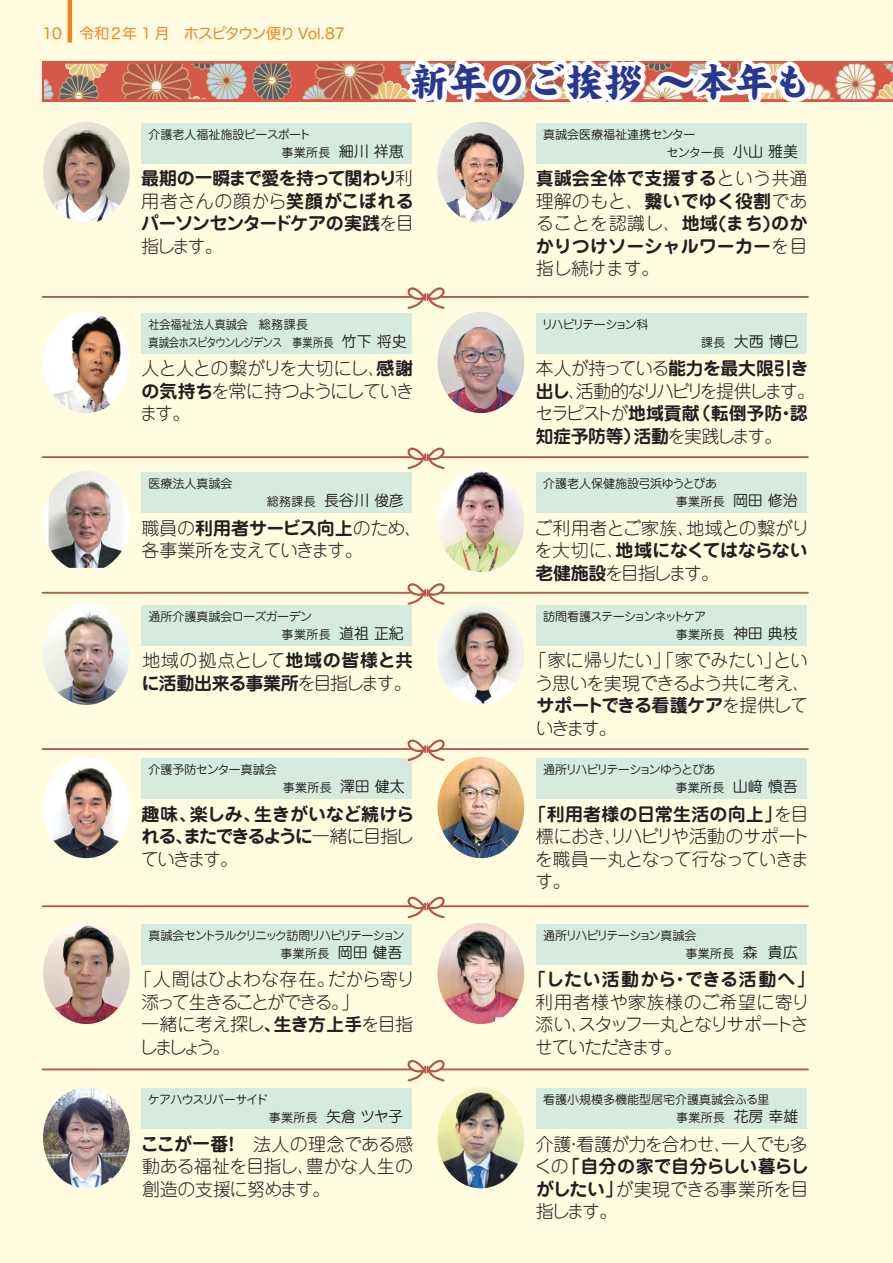
<style>
.page{position:relative;width:893px;height:1263px;background:#fffce0}
.page>*{position:absolute;margin:0;border:0;box-sizing:border-box;transform-origin:0 0}
.t1{font:39px "DF Kai Sho SU 90 pv RKSJ H";color:#253f8e}
.t2{font:300 18px/22.5px "Jun 101 Pro";letter-spacing:-.04em;color:#231f20;text-align:justify}
.t3{font:700 18px/22.5px "Jun 501 Pro";letter-spacing:-.01em;color:#231f20}
.t4{font:300 18px/22.5px "Jun 101 Pro";letter-spacing:-.06em;color:#231f20}
.t5{font:300 18px/22.5px "Jun 101 Pro";letter-spacing:-.11em;color:#231f20}
.t6{font:700 18px/22.5px "Jun 501 Pro";letter-spacing:-.05em;color:#231f20}
.t7{font:300 18px/22.5px "Jun 101 Pro";letter-spacing:.015em;color:#231f20}
.t8{font:700 18px "Jun 501 Pro";letter-spacing:-.04em;color:#231f20}
.t9{font:700 18px "Jun 501 Pro";letter-spacing:-.045em;color:#231f20}
.t10{font:300 18px "Jun 101 Pro";color:#231f20}
.t11{font:700 18px "Jun 501 Pro";letter-spacing:-.035em;color:#231f20}
.t12{font:700 18px "Jun 501 Pro";letter-spacing:.01em;color:#231f20}
.t13{font:700 18px "Jun 501 Pro";letter-spacing:.04em;color:#231f20}
.t14{font:300 18px "Jun 101 Pro";letter-spacing:.01em;color:#231f20}
.t15{font:300 18px "Jun 101 Pro";letter-spacing:.04em;color:#231f20}
.t16{font:300 18px "Jun 101 Pro";letter-spacing:-.075em;color:#231f20}
.t17{font:15px "Jun 201 Pro";color:#231f20}
.t18{font:15px "Hira Maru Pro N W4";letter-spacing:-.06em;color:#f58220}
.t19{font:12px/18px "Jun 201 Pro";color:#231f20}
.t20{font:12px/18px "Jun 201 Pro";color:#231f20;scale:.92 1}
.t21{font:12px/18px "Jun 201 Pro";letter-spacing:-.08em;color:#231f20}
.t22{font:12px/18px "Jun 201 Pro";letter-spacing:-.09em;color:#231f20;text-align:right}
.t23{font:12px/18px "Jun 201 Pro";letter-spacing:-.03em;color:#231f20}
.t24{font:12px/18px "Jun 201 Pro";letter-spacing:-.055em;color:#231f20}
.t25{font:12px "Jun 201 Pro";letter-spacing:-.005em;color:#231f20}
.t26{font:12px "Jun 201 Pro";letter-spacing:-.16em;color:#231f20}
.s1{font-size:15px}
.s2{font-family:"Jun 101 Pro";font-weight:300}
.s3{font-family:"Jun 501 Pro";font-weight:700}
.s4{font-size:12px}
</style>
<div class="page">
<svg style="left:42px;top:0;width:851px;height:164px"></svg>
<img style="left:43px;top:122px;width:87px;height:101px">
<div style="left:141px;top:123px;width:271px;height:40px;background:#d4ebdd"></div>
<img style="left:437px;top:471px;width:87px;height:101px">
<div style="left:536px;top:472px;width:270px;height:41px;background:#d4ebdd"></div>
<img style="left:437px;top:122px;width:87px;height:101px">
<div style="left:536px;top:123px;width:270px;height:40px;background:#d4ebdd"></div>
<img style="left:437px;top:312px;width:87px;height:101px">
<div style="left:536px;top:313px;width:270px;height:40px;background:#d4ebdd"></div>
<img style="left:43px;top:604px;width:87px;height:101px">
<div style="left:141px;top:605px;width:271px;height:40px;background:#d4ebdd"></div>
<img style="left:438px;top:604px;width:86px;height:101px">
<div style="left:536px;top:605px;width:270px;height:40px;background:#d4ebdd"></div>
<img style="left:43px;top:1087px;width:87px;height:101px">
<div style="left:141px;top:1088px;width:271px;height:41px;background:#d4ebdd"></div>
<img style="left:437px;top:1087px;width:87px;height:101px">
<div style="left:536px;top:1088px;width:270px;height:41px;background:#d4ebdd"></div>
<img style="left:43px;top:923px;width:87px;height:101px">
<div style="left:141px;top:924px;width:271px;height:40px;background:#d4ebdd"></div>
<img style="left:43px;top:757px;width:87px;height:101px">
<div style="left:141px;top:758px;width:271px;height:41px;background:#d4ebdd"></div>
<img style="left:437px;top:757px;width:87px;height:101px">
<div style="left:536px;top:758px;width:270px;height:41px;background:#d4ebdd"></div>
<hr style="left:43px;top:296px;width:369px;height:2px;background:#b75648">
<hr style="left:441px;top:296px;width:367px;height:2px;background:#b75648">
<svg style="left:404px;top:287px;width:44px;height:22px"></svg>
<hr style="left:43px;top:456px;width:369px;height:2px;background:#b75648">
<hr style="left:441px;top:456px;width:367px;height:2px;background:#b75648">
<svg style="left:404px;top:447px;width:44px;height:23px"></svg>
<hr style="left:43px;top:748px;width:369px;height:2px;background:#b75648">
<hr style="left:441px;top:748px;width:367px;height:2px;background:#b75648">
<svg style="left:404px;top:739px;width:44px;height:23px"></svg>
<hr style="left:43px;top:905px;width:369px;height:2px;background:#b75648">
<hr style="left:441px;top:905px;width:367px;height:2px;background:#b75648">
<svg style="left:404px;top:896px;width:44px;height:23px"></svg>
<hr style="left:43px;top:1068px;width:369px;height:2px;background:#b75648">
<hr style="left:441px;top:1068px;width:367px;height:2px;background:#b75648">
<svg style="left:404px;top:1059px;width:44px;height:23px"></svg>
<hr style="left:43px;top:592px;width:369px;height:2px;background:#b75648">
<hr style="left:441px;top:592px;width:367px;height:2px;background:#b75648">
<svg style="left:404px;top:583px;width:44px;height:23px"></svg>
<img style="left:437px;top:923px;width:87px;height:101px">
<div style="left:536px;top:924px;width:270px;height:40px;background:#d4ebdd"></div>
<img style="left:43px;top:312px;width:86px;height:101px">
<div style="left:141px;top:313px;width:271px;height:40px;background:#d4ebdd"></div>
<img style="left:43px;top:471px;width:87px;height:97px">
<div style="left:141px;top:472px;width:271px;height:41px;background:#d4ebdd"></div>
<hr style="left:68px;top:0;width:4px;height:43px;background:#f58220">
<p class="t18" style="left:43px;top:20px;width:304px">10 令和２年 1 月　ホスピタウン便り Vol.87</p>
<h1 class="t1" style="left:410px;top:63px;width:482px">新年のご挨拶 〜本年も　　</h1>
<p class="t19" style="left:281px;top:124px;width:124px;text-indent:-133px">介護老人福祉施設ピースポート<br>事業所長 <span class="s1">細川 祥恵</span></p>
<p class="t19" style="left:667px;top:124px;width:133px;text-indent:-124px">真誠会医療福祉連携センター<br>センター長 <span class="s1">小山 雅美</span></p>
<p class="t8" style="left:141px;top:164px;width:273px">最期の一瞬まで愛を持って関わり<span class="s2">利</span></p>
<p class="t14" style="left:141px;top:187px;width:274px">用者さんの顔から<span class="s3">笑顔がこぼれる</span></p>
<p class="t9" style="left:141px;top:209px;width:274px">パーソンセンタードケアの実践<span class="s2">を目</span></p>
<p class="t2" style="left:141px;top:233px;width:83px">指します。</p>
<p class="t3" style="left:536px;top:166px;width:273px">真誠会全体で支援する<span class="s2">という共通</span></p>
<p class="t7" style="left:536px;top:188px;width:273px">理解のもと、<span class="s3">繋いでゆく役割</span>であることを認識し、<span class="s3">地域(まち)のか</span></p>
<p class="t3" style="left:536px;top:233px;width:273px">かりつけソーシャルワーカー<span class="s2">を目</span></p>
<p class="t2" style="left:536px;top:255px;width:125px">指し続けます。</p>
<p class="t20" style="left:149px;top:314px;width:282px">社会福祉法人真誠会　総務課長　<br>真誠会ホスピタウンレジデンス　事業所長 <span class="s1">竹下 将史</span></p>
<p class="t26" style="left:541px;top:315px;width:109px">リハビリテーション科</p>
<p class="t17" style="left:701px;top:329px;width:99px"><span class="s4">課長</span> 大西 博巳</p>
<p class="t2" style="left:140px;top:355px;width:276px">人と人との繋がりを大切にし、<span class="s3">感謝の気持ち</span>を常に持つようにしていきます。</p>
<p class="t5" style="left:536px;top:355px;width:281px">本人が持っている<span class="s3">能力を最大限引き出し</span>、活動的なリハビリを提供します。</p>
<p class="t3" style="left:536px;top:401px;width:273px"><span class="s2">セラピストが</span>地域貢献（転倒予防・認知症予防等）活動<span class="s2">を実践します。</span></p>
<p class="t19" style="left:149px;top:473px;width:85px">医療法人真誠会</p>
<p class="t17" style="left:267px;top:488px;width:139px"><span class="s4">総務課長</span> 長谷川 俊彦</p>
<p class="t19" style="left:676px;top:473px;width:123px;text-indent:-133px">介護老人保健施設弓浜ゆうとぴあ<br>事業所長 <span class="s1">岡田 修治</span></p>
<p class="t3" style="left:141px;top:515px;width:283px"><span class="s2">職員の</span>利用者サービス向上<span class="s2">のため、</span></p>
<p class="t16" style="left:141px;top:536px;width:223px">各事業所を支えていきます。</p>
<p class="t10" style="left:535px;top:513px;width:276px">ご利用者とご家族、地域との繋がり</p>
<p class="t3" style="left:535px;top:537px;width:274px"><span class="s2">を大切に、</span>地域になくてはならない</p>
<p class="t2" style="left:535px;top:559px;width:185px"><span class="s3">老健施設</span>を目指します。</p>
<p class="t19" style="left:282px;top:606px;width:124px;text-indent:-133px">通所介護真誠会ローズガーデン<br>事業所長 <span class="s1">道祖 正紀</span></p>
<p class="t24" style="left:676px;top:606px;width:123px;text-indent:-133px">訪問看護ステーションネットケア<br>事業所長 <span class="s1">神田 典枝</span></p>
<p class="t15" style="left:142px;top:646px;width:272px">地域の拠点として<span class="s3">地域の皆様と共</span></p>
<p class="t3" style="left:142px;top:670px;width:272px">に活動出来る事業所<span class="s2">を目指します。</span></p>
<p class="t2" style="left:529px;top:647px;width:283px;text-align:center">「家に帰りたい」「家でみたい」という思いを実現できるよう共に考え、</p>
<p class="t11" style="left:536px;top:691px;width:273px">サポートできる看護ケア<span class="s2">を提供して</span></p>
<p class="t2" style="left:536px;top:715px;width:83px">いきます。</p>
<p class="t25" style="left:149px;top:760px;width:130px">介護予防センター真誠会</p>
<p class="t23" style="left:283px;top:777px;width:123px">事業所長 <span class="s1">澤田 健太</span></p>
<p class="t21" style="left:675px;top:759px;width:124px;text-indent:-132px">通所リハビリテーションゆうとぴあ<br>事業所長 <span class="s1">山﨑 慎吾</span></p>
<p class="t6" style="left:141px;top:801px;width:274px">趣味、楽しみ、生きがいなど続けられる、またできるように<span class="s2">一緒に目指し</span></p>
<p class="t2" style="left:141px;top:845px;width:99px">ていきます。</p>
<p class="t12" style="left:529px;top:799px;width:281px">「利用者様の日常生活の向上」<span class="s2">を目</span></p>
<p class="t2" style="left:535px;top:823px;width:276px">標におき、リハビリや活動のサポートを職員一丸となって行なっていきます。</p>
<p class="t22" style="left:149px;top:925px;width:258px">真誠会セントラルクリニック訪問リハビリテーション事業所長 <span class="s1">岡田 健吾</span></p>
<p class="t23" style="left:685px;top:925px;width:114px;text-indent:-142px">通所リハビリテーション真誠会<br>事業所長 <span class="s1">森 貴広</span></p>
<p class="t4" style="left:134px;top:966px;width:282px">「人間はひよわな存在。だから寄り添って生きることができる。」<br>一緒に考え探し<span class="s3">、生き方上手</span>を目指しましょう。</p>
<p class="t13" style="left:528px;top:965px;width:288px">「したい活動から・できる活動へ」</p>
<p class="t2" style="left:535px;top:989px;width:276px">利用者様や家族様のご希望に寄り添い、スタッフ一丸となりサポートさせていただきます。</p>
<p class="t21" style="left:148px;top:1089px;width:121px">ケアハウスリバーサイド</p>
<p class="t17" style="left:269px;top:1105px;width:136px"><span class="s4">事業所長</span> 矢倉 ツヤ子</p>
<p class="t19" style="left:676px;top:1089px;width:124px;text-indent:-133px">看護小規模多機能型居宅介護真誠会ふる里<br>事業所長 <span class="s1">花房 幸雄</span></p>
<p class="t2" style="left:141px;top:1130px;width:274px"><span class="s3">ここが一番！</span>　法人の理念である感動ある福祉を目指し、豊かな人生の創造の支援に努めます。</p>
<p class="t2" style="left:536px;top:1130px;width:273px">介護・看護が力を合わせ、一人でも多</p>
<p class="t3" style="left:534px;top:1153px;width:276px"><span class="s2">くの</span>「自分の家で自分らしい暮らし</p>
<p class="t2" style="left:536px;top:1175px;width:274px"><span class="s3">がしたい」</span>が実現できる事業所を目指します。</p>
</div>
